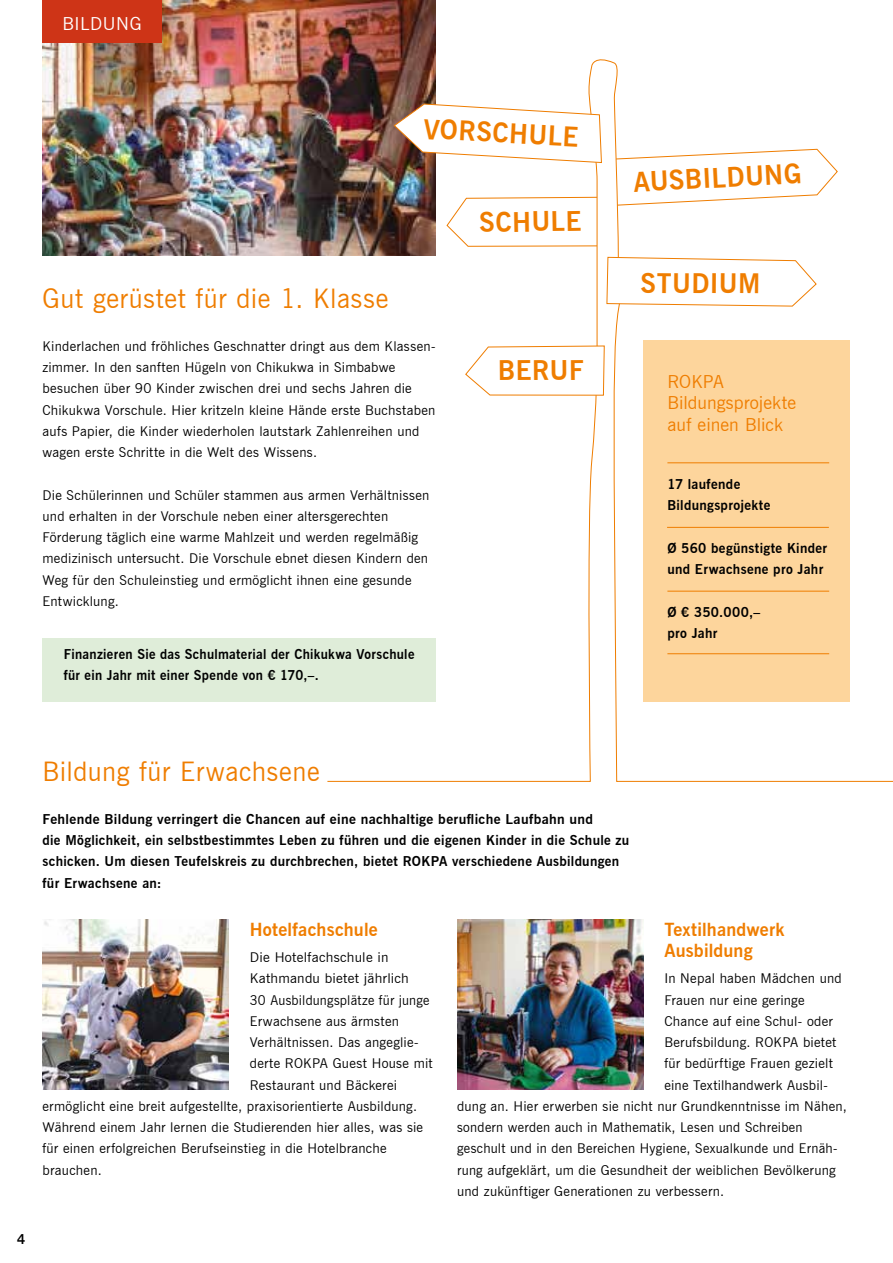
<style>
.page{position:relative;width:893px;height:1263px;background:#fff}
.page>*{position:absolute;margin:0;border:0;box-sizing:border-box;transform-origin:0 0}
.t1{font:27px "News Gothic BT";letter-spacing:.02em;color:#ef7d00}
.t2{font:700 27px "News Gothic BT";color:#ef7d00}
.t3{font:700 18px/21.3px "News Gothic BT";letter-spacing:.01em;color:#ef7d00}
.t4{font:18px/21.3px "News Gothic BT";letter-spacing:.005em;color:#ef7d00}
.t5{font:18px "News Gothic BT";letter-spacing:.03em;color:#fff}
.t6{font:13.5px/21.3px "News Gothic BT";letter-spacing:.02em;color:#000}
.t7{font:700 13.5px/21.3px "News Gothic BT";letter-spacing:.025em;color:#000}
</style>
<div class="page">
<img style="left:43px;top:0;width:393px;height:255px">
<svg style="left:327px;top:54px;width:566px;height:728px"></svg>
<div style="left:43px;top:638px;width:393px;height:64px;background:#dfedd9"></div>
<svg style="left:393px;top:103px;width:445px;height:144px"></svg>
<svg style="left:606px;top:256px;width:211px;height:51px"></svg>
<img style="left:457px;top:919px;width:186px;height:171px">
<svg style="left:464px;top:345px;width:141px;height:51px"></svg>
<img style="left:43px;top:919px;width:186px;height:171px">
<div style="left:643px;top:340px;width:207px;height:362px;background:#fdd59c"></div>
<hr style="left:667px;top:591px;width:162px;height:1px;background:#ef7d00">
<hr style="left:667px;top:653px;width:162px;height:1px;background:#ef7d00">
<hr style="left:667px;top:527px;width:162px;height:1px;background:#ef7d00">
<hr style="left:667px;top:462px;width:162px;height:1px;background:#ef7d00">
<div style="left:43px;top:0;width:119px;height:43px;background:#ce3417"></div>
<h2 class="t5" style="left:62px;top:13px;width:81px">BILDUNG</h2>
<h1 class="t2" style="left:424px;top:113px;width:157px;rotate:3deg">VORSCHULE</h1>
<h1 class="t1" style="left:43px;top:282px;width:347px">Gut gerüstet für die 1. Klasse</h1>
<p class="t6" style="left:43px;top:335px;width:394px">Kinderlachen und fröhliches Geschnatter dringt aus dem Klassen&shy;zimmer. In den sanften Hügeln von Chikukwa in Simbabwe besuchen über 90 Kinder zwischen drei und sechs Jahren die Chikukwa Vorschule. Hier kritzeln kleine Hände erste Buchstaben aufs Papier, die Kinder wiederholen lautstark Zahlenreihen und wagen erste Schritte in die Welt des Wissens.</p>
<p class="t6" style="left:43px;top:484px;width:388px">Die Schülerinnen und Schüler stammen aus armen Verhältnissen und erhalten in der Vorschule neben einer altersgerechten Förderung täglich eine warme Mahlzeit und werden regelmäßig medizinisch untersucht. Die Vorschule ebnet diesen Kindern den Weg für den Schuleinstieg und ermöglicht ihnen eine gesunde Entwicklung.</p>
<p class="t7" style="left:64px;top:643px;width:352px">Finanzieren Sie das Schulmaterial der Chikukwa Vorschule für ein Jahr mit einer Spende von € 170,–.</p>
<h1 class="t2" style="left:479px;top:206px;width:104px;rotate:-1deg">SCHULE</h1>
<h1 class="t2" style="left:498px;top:354px;width:87px;rotate:-1deg">BERUF</h1>
<h1 class="t2" style="left:633px;top:166px;width:170px;rotate:-3deg">AUSBILDUNG</h1>
<h1 class="t2" style="left:641px;top:266px;width:121px;rotate:1deg">STUDIUM</h1>
<h2 class="t4" style="left:667px;top:371px;width:130px">ROKPA<br>Bildungsprojekte auf einen Blick</h2>
<p class="t7" style="left:667px;top:473px;width:104px">17 laufende<br>Bildungsprojekte</p>
<p class="t7" style="left:667px;top:537px;width:161px">Ø 560 begünstigte Kinder und Erwachsene pro Jahr</p>
<p class="t7" style="left:667px;top:601px;width:94px">Ø € 350.000,– pro Jahr</p>
<p class="t7" style="left:17px;top:1228px;width:10px">4</p>
<h1 class="t1" style="left:43px;top:755px;width:279px">Bildung für Erwachsene</h1>
<p class="t7" style="left:43px;top:808px;width:588px">Fehlende Bildung verringert die Chancen auf eine nachhaltige berufliche Laufbahn und<br>die Möglichkeit, ein selbstbestimmtes Leben zu führen und die eigenen Kinder in die Schule zu schicken. Um diesen Teufelskreis zu durchbrechen, bietet ROKPA verschiedene Ausbildungen für Erwachsene an:</p>
<h2 class="t3" style="left:250px;top:918px;width:129px">Hotelfachschule</h2>
<p class="t6" style="left:250px;top:946px;width:140px">Die Hotelfachschule in</p>
<p class="t6" style="left:250px;top:968px;width:161px">Kathmandu bietet jährlich</p>
<p class="t6" style="left:250px;top:989px;width:181px">30 Ausbildungsplätze für junge</p>
<p class="t6" style="left:250px;top:1010px;width:151px">Erwachsene aus ärmsten</p>
<p class="t6" style="left:250px;top:1031px;width:170px">Verhältnissen. Das angeglie-</p>
<p class="t6" style="left:250px;top:1053px;width:184px">derte ROKPA Guest House mit</p>
<p class="t6" style="left:250px;top:1074px;width:149px">Restaurant und Bäckerei</p>
<p class="t6" style="left:43px;top:1095px;width:376px">ermöglicht eine breit aufgestellte, praxisorientierte Ausbildung.</p>
<p class="t6" style="left:43px;top:1117px;width:382px">Während einem Jahr lernen die Studierenden hier alles, was sie</p>
<p class="t6" style="left:43px;top:1138px;width:346px">für einen erfolgreichen Berufseinstieg in die Hotelbranche</p>
<p class="t6" style="left:43px;top:1159px;width:61px">brauchen.</p>
<h2 class="t3" style="left:664px;top:918px;width:122px">Textilhandwerk<br>Ausbildung</h2>
<p class="t6" style="left:664px;top:968px;width:179px">In Nepal haben Mädchen und</p>
<p class="t6" style="left:664px;top:989px;width:142px">Frauen nur eine geringe</p>
<p class="t6" style="left:664px;top:1010px;width:170px">Chance auf eine Schul- oder</p>
<p class="t6" style="left:664px;top:1032px;width:173px">Berufsbildung. ROKPA bietet</p>
<p class="t6" style="left:664px;top:1053px;width:170px">für bedürftige Frauen gezielt</p>
<p class="t6" style="left:664px;top:1074px;width:165px">eine Textilhandwerk Ausbil-</p>
<p class="t6" style="left:457px;top:1095px;width:391px">dung an. Hier erwerben sie nicht nur Grundkenntnisse im Nähen,</p>
<p class="t6" style="left:457px;top:1117px;width:347px">sondern werden auch in Mathematik, Lesen und Schreiben</p>
<p class="t6" style="left:457px;top:1138px;width:382px">geschult und in den Bereichen Hygiene, Sexualkunde und Ernäh-</p>
<p class="t6" style="left:457px;top:1159px;width:380px">rung aufgeklärt, um die Gesundheit der weiblichen Bevölkerung</p>
<p class="t6" style="left:457px;top:1180px;width:269px">und zukünftiger Generationen zu verbessern.</p>
</div>
